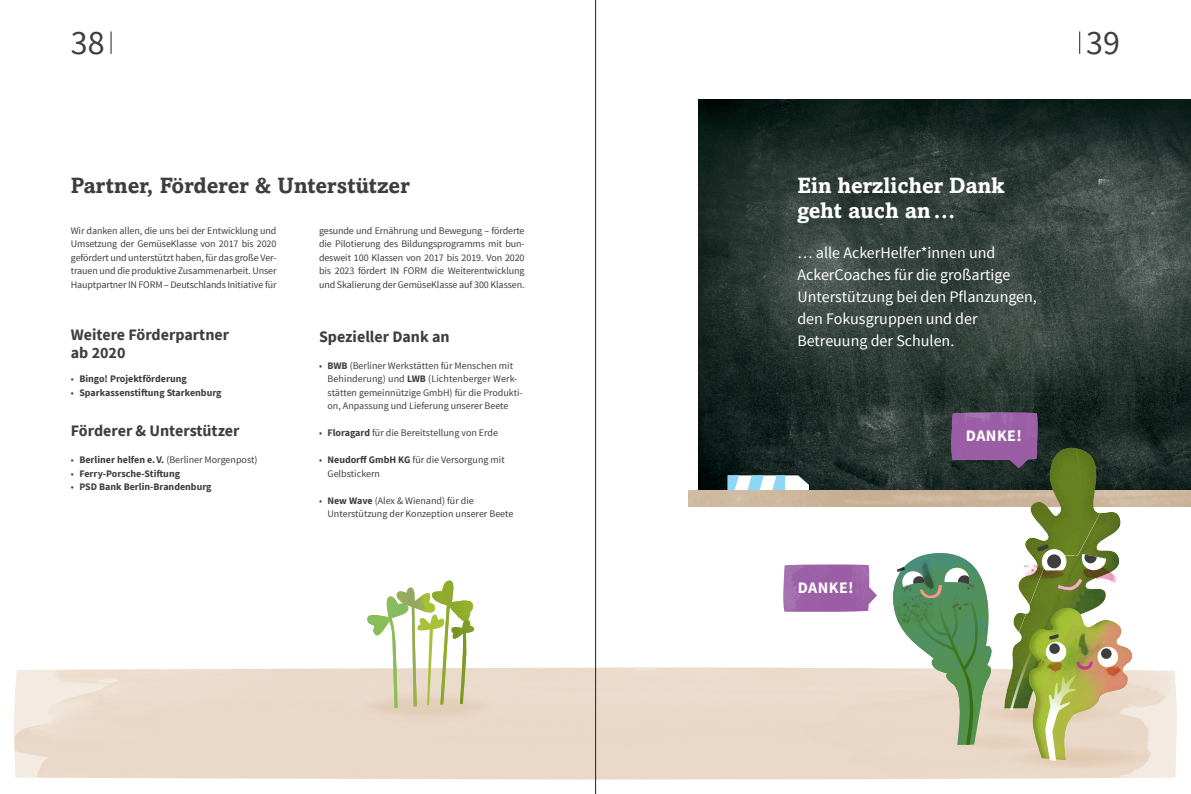
<style>
.page{position:relative;width:1191px;height:794px;background:#fff}
.page>*{position:absolute;margin:0;border:0;box-sizing:border-box;transform-origin:0 0}
.t1{font:34px "Source Sans Pro";color:#3e3e3f}
.Headline{font:700 22px "Amasis MT Pro";color:#3e3e3f}
.Headline-2{font:700 22px "Amasis MT Pro";color:#fff}
.Fließtext_eingerückt{font:16px "Source Sans Pro";color:#fff}
.Fließtext_eingerückt-2{font:700 16px/18px "Source Sans Pro";color:#3e3e3f}
.Fließtext_eingerückt-3{font:700 16px "Source Sans Pro";letter-spacing:.025em;color:#fff}
.Fließtext_eingerückt-4{font:10px/13.5px "Source Sans Pro";color:#3e3e3f;text-align:justify}
.Fließtext_eingerückt-5{font:700 10px "Source Sans Pro";color:#3e3e3f}
.s1{font-weight:400}
.s2{font-weight:700}
</style>
<div class="page">
<img style="left:698px;top:100px;width:493px;height:391px">
<svg style="left:727px;top:475px;width:82px;height:16px"></svg>
<svg style="left:1079px;top:31px;width:1px;height:23px"></svg>
<svg style="left:111px;top:31px;width:1px;height:23px"></svg>
<img style="left:783px;top:564px;width:94px;height:48px">
<div style="left:361px;top:689px;width:132px;height:34px;background:#e6d3c2;border-radius:50%"></div>
<svg style="left:366px;top:580px;width:107px;height:127px"></svg>
<img style="left:451px;top:619px;width:24px;height:85px">
<svg style="left:1137px;top:440px;width:3px;height:285px"></svg>
<svg style="left:1006px;top:745px;width:148px;height:25px"></svg>
<svg style="left:892px;top:412px;width:245px;height:354px"></svg>
<img style="left:915px;top:559px;width:22px;height:34px">
<hr style="left:595px;top:0;width:1px;height:794px;background:#231f20">
<h1 class="t1" style="left:71px;top:21px;width:35px">38</h1>
<h1 class="t1" style="left:1086px;top:21px;width:35px">39</h1>
<p class="Headline" style="left:71px;top:172px;width:340px">Partner, Förderer &amp; Unterstützer</p>
<p class="Fließtext_eingerückt-4" style="left:71px;top:224px;width:207px">Wir danken allen, die uns bei der Entwicklung und Umsetzung der GemüseKlasse von 2017 bis 2020 gefördert und unterstützt haben, für das große Ver&shy;trauen und die produktive Zusammenarbeit. Unser Hauptpartner IN FORM – Deutschlands Initiative für</p>
<p class="Fließtext_eingerückt-2" style="left:71px;top:325px;width:160px">Weitere Förderpartner ab 2020</p>
<p class="Fließtext_eingerückt-5" style="left:71px;top:372px;width:117px"><span class="s1">•</span> Bingo! Projektförderung</p>
<p class="Fließtext_eingerückt-5" style="left:71px;top:385px;width:152px"><span class="s1">•</span> Sparkassenstiftung Starkenburg</p>
<p class="Fließtext_eingerückt-2" style="left:71px;top:421px;width:170px">Förderer &amp; Unterstützer</p>
<p class="Fließtext_eingerückt-4" style="left:71px;top:453px;width:188px">• <span class="s2">Berliner helfen e.V.</span> (Berliner Morgenpost)</p>
<p class="Fließtext_eingerückt-5" style="left:71px;top:466px;width:111px"><span class="s1">•</span> Ferry-Porsche-Stiftung</p>
<p class="Fließtext_eingerückt-5" style="left:71px;top:480px;width:142px"><span class="s1">•</span> PSD Bank Berlin-Brandenburg</p>
<p class="Fließtext_eingerückt-4" style="left:319px;top:224px;width:207px">gesunde und Ernährung und Bewegung – förderte die Pilotierung des Bildungsprogramms mit bun&shy;desweit 100 Klassen von 2017 bis 2019. Von 2020 bis 2023 fördert IN FORM die Weiterentwicklung und Skalierung der GemüseKlasse auf 300 Klassen.</p>
<p class="Fließtext_eingerückt-2" style="left:319px;top:327px;width:132px">Spezieller Dank an</p>
<p class="Fließtext_eingerückt-4" style="left:319px;top:359px;width:195px">• <span class="s2">BWB</span> (Berliner Werkstätten für Menschen mit</p>
<p class="Fließtext_eingerückt-4" style="left:327px;top:372px;width:191px">Behinderung) und <span class="s2">LWB</span> (Lichtenberger Werk-</p>
<p class="Fließtext_eingerückt-4" style="left:327px;top:386px;width:197px">stätten gemeinnützige GmbH) für die Produkti-</p>
<p class="Fließtext_eingerückt-4" style="left:327px;top:399px;width:182px">on, Anpassung und Lieferung unserer Beete</p>
<p class="Fließtext_eingerückt-4" style="left:319px;top:426px;width:181px">• <span class="s2">Floragard</span> für die Bereitstellung von Erde</p>
<p class="Fließtext_eingerückt-4" style="left:319px;top:453px;width:187px">• <span class="s2">Neudorff GmbH KG</span> für die Versorgung mit</p>
<p class="Fließtext_eingerückt-4" style="left:327px;top:467px;width:54px">Gelbstickern</p>
<p class="Fließtext_eingerückt-4" style="left:327px;top:494px;width:187px;text-indent:-8px">• <span class="s2">New Wave</span> (Alex &amp; Wienand) für die<br>Unterstützung der Konzeption unserer Beete</p>
<p class="Headline-2" style="left:797px;top:172px;width:208px">Ein herzlicher Dank</p>
<p class="Headline-2" style="left:797px;top:197px;width:160px">geht auch an…</p>
<p class="Fließtext_eingerückt" style="left:797px;top:243px;width:199px">… alle AckerHelfer*innen und</p>
<p class="Fließtext_eingerückt" style="left:797px;top:265px;width:214px">AckerCoaches für die großartige</p>
<p class="Fließtext_eingerückt" style="left:797px;top:287px;width:241px">Unterstützung bei den Pflanzungen,</p>
<p class="Fließtext_eingerückt" style="left:797px;top:309px;width:182px">den Fokusgruppen und der</p>
<p class="Fließtext_eingerückt" style="left:797px;top:331px;width:158px">Betreuung der Schulen.</p>
<p class="Fließtext_eingerückt-3" style="left:798px;top:576px;width:57px">DANKE!</p>
<p class="Fließtext_eingerückt-3" style="left:966px;top:424px;width:57px">DANKE!</p>
</div>
